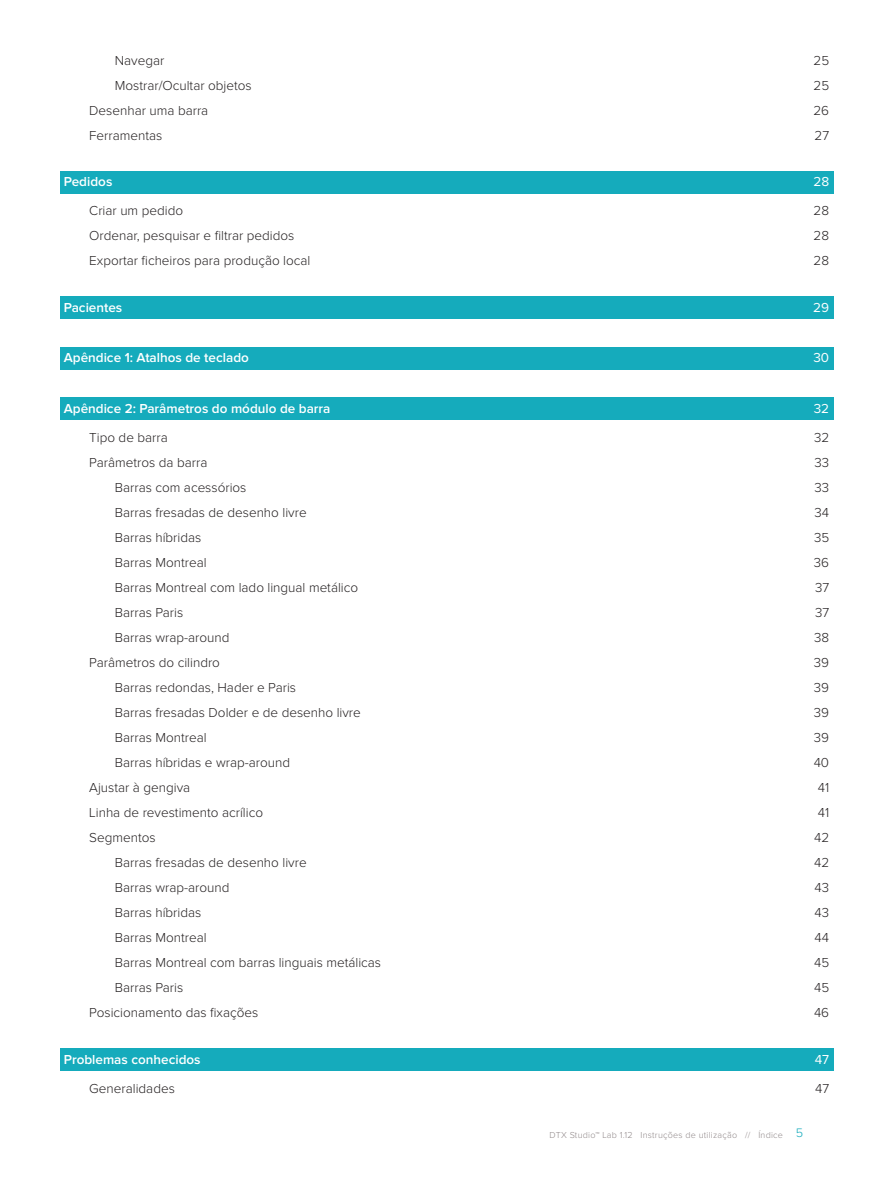
<style>
.page{position:relative;width:893px;height:1191px;background:#fff}
.page>*{position:absolute;margin:0;border:0;box-sizing:border-box;transform-origin:0 0}
.t1{font:300 13.5px "Proxima Nova";color:#231f20}
.t2{font:600 13.5px "Proxima Nova";color:#fff}
.t3{font:13.5px "Proxima Nova";color:#fff}
.t4{font:300 9px "Proxima Nova";letter-spacing:.025em;color:#91898a}
.s1{font-size:12.75px;color:#15abbc}
</style>
<div class="page">
<div style="left:60px;top:171px;width:773px;height:22px;background:#15abbc"></div>
<div style="left:60px;top:297px;width:773px;height:22px;background:#15abbc"></div>
<div style="left:60px;top:347px;width:773px;height:22px;background:#15abbc"></div>
<div style="left:60px;top:398px;width:773px;height:22px;background:#15abbc"></div>
<div style="left:60px;top:1048px;width:773px;height:22px;background:#15abbc"></div>
<p class="t1" style="left:115px;top:54px;width:51px">Navegar</p>
<p class="t1" style="left:813px;top:54px;width:17px">25</p>
<p class="t1" style="left:115px;top:79px;width:138px">Mostrar/Ocultar objetos</p>
<p class="t1" style="left:813px;top:79px;width:17px">25</p>
<p class="t1" style="left:89px;top:104px;width:121px">Desenhar uma barra</p>
<p class="t1" style="left:813px;top:104px;width:17px">26</p>
<p class="t1" style="left:89px;top:129px;width:75px">Ferramentas</p>
<p class="t1" style="left:814px;top:129px;width:16px">27</p>
<p class="t2" style="left:64px;top:175px;width:50px">Pedidos</p>
<p class="t3" style="left:813px;top:175px;width:17px">28</p>
<p class="t1" style="left:89px;top:205px;width:95px">Criar um pedido</p>
<p class="t1" style="left:814px;top:205px;width:17px">28</p>
<p class="t1" style="left:89px;top:230px;width:207px">Ordenar, pesquisar e filtrar pedidos</p>
<p class="t1" style="left:814px;top:230px;width:17px">28</p>
<p class="t1" style="left:89px;top:255px;width:223px">Exportar ficheiros para produção local</p>
<p class="t1" style="left:814px;top:255px;width:17px">28</p>
<p class="t2" style="left:64px;top:301px;width:60px">Pacientes</p>
<p class="t3" style="left:813px;top:301px;width:17px">29</p>
<p class="t2" style="left:64px;top:351px;width:187px">Apêndice 1: Atalhos de teclado</p>
<p class="t3" style="left:813px;top:351px;width:17px">30</p>
<p class="t2" style="left:64px;top:402px;width:268px">Apêndice 2: Parâmetros do módulo de barra</p>
<p class="t3" style="left:814px;top:402px;width:17px">32</p>
<p class="t1" style="left:89px;top:431px;width:80px">Tipo de barra</p>
<p class="t1" style="left:814px;top:431px;width:17px">32</p>
<p class="t1" style="left:89px;top:456px;width:120px">Parâmetros da barra</p>
<p class="t1" style="left:814px;top:456px;width:16px">33</p>
<p class="t1" style="left:115px;top:481px;width:133px">Barras com acessórios</p>
<p class="t1" style="left:814px;top:481px;width:16px">33</p>
<p class="t1" style="left:115px;top:506px;width:193px">Barras fresadas de desenho livre</p>
<p class="t1" style="left:814px;top:506px;width:16px">34</p>
<p class="t1" style="left:115px;top:531px;width:88px">Barras híbridas</p>
<p class="t1" style="left:814px;top:531px;width:17px">35</p>
<p class="t1" style="left:115px;top:556px;width:93px">Barras Montreal</p>
<p class="t1" style="left:814px;top:556px;width:17px">36</p>
<p class="t1" style="left:115px;top:581px;width:245px">Barras Montreal com lado lingual metálico</p>
<p class="t1" style="left:815px;top:581px;width:16px">37</p>
<p class="t1" style="left:115px;top:606px;width:70px">Barras Paris</p>
<p class="t1" style="left:815px;top:606px;width:16px">37</p>
<p class="t1" style="left:115px;top:631px;width:116px">Barras wrap-around</p>
<p class="t1" style="left:814px;top:631px;width:17px">38</p>
<p class="t1" style="left:89px;top:656px;width:132px">Parâmetros do cilindro</p>
<p class="t1" style="left:814px;top:656px;width:17px">39</p>
<p class="t1" style="left:115px;top:681px;width:183px">Barras redondas, Hader e Paris</p>
<p class="t1" style="left:814px;top:681px;width:17px">39</p>
<p class="t1" style="left:115px;top:706px;width:248px">Barras fresadas Dolder e de desenho livre</p>
<p class="t1" style="left:814px;top:706px;width:17px">39</p>
<p class="t1" style="left:115px;top:731px;width:93px">Barras Montreal</p>
<p class="t1" style="left:814px;top:731px;width:17px">39</p>
<p class="t1" style="left:115px;top:756px;width:177px">Barras híbridas e wrap-around</p>
<p class="t1" style="left:814px;top:756px;width:17px">40</p>
<p class="t1" style="left:89px;top:781px;width:102px">Ajustar à gengiva</p>
<p class="t1" style="left:818px;top:781px;width:13px">41</p>
<p class="t1" style="left:89px;top:806px;width:175px">Linha de revestimento acrílico</p>
<p class="t1" style="left:818px;top:806px;width:13px">41</p>
<p class="t1" style="left:89px;top:831px;width:68px">Segmentos</p>
<p class="t1" style="left:814px;top:831px;width:17px">42</p>
<p class="t1" style="left:115px;top:856px;width:193px">Barras fresadas de desenho livre</p>
<p class="t1" style="left:814px;top:856px;width:17px">42</p>
<p class="t1" style="left:115px;top:881px;width:116px">Barras wrap-around</p>
<p class="t1" style="left:814px;top:881px;width:16px">43</p>
<p class="t1" style="left:115px;top:906px;width:88px">Barras híbridas</p>
<p class="t1" style="left:814px;top:906px;width:16px">43</p>
<p class="t1" style="left:115px;top:931px;width:93px">Barras Montreal</p>
<p class="t1" style="left:815px;top:931px;width:16px">44</p>
<p class="t1" style="left:115px;top:956px;width:268px">Barras Montreal com barras linguais metálicas</p>
<p class="t1" style="left:814px;top:956px;width:17px">45</p>
<p class="t1" style="left:115px;top:981px;width:70px">Barras Paris</p>
<p class="t1" style="left:814px;top:981px;width:17px">45</p>
<p class="t1" style="left:89px;top:1006px;width:171px">Posicionamento das fixações</p>
<p class="t1" style="left:814px;top:1006px;width:17px">46</p>
<p class="t2" style="left:64px;top:1052px;width:138px">Problemas conhecidos</p>
<p class="t3" style="left:815px;top:1052px;width:16px">47</p>
<p class="t1" style="left:89px;top:1082px;width:87px">Generalidades</p>
<p class="t1" style="left:815px;top:1082px;width:16px">47</p>
<p class="t4" style="left:550px;top:1130px;width:255px">DTX Studio™ Lab 1.12 Instruções de utilização // Índice <span class="s1">5</span></p>
</div>
